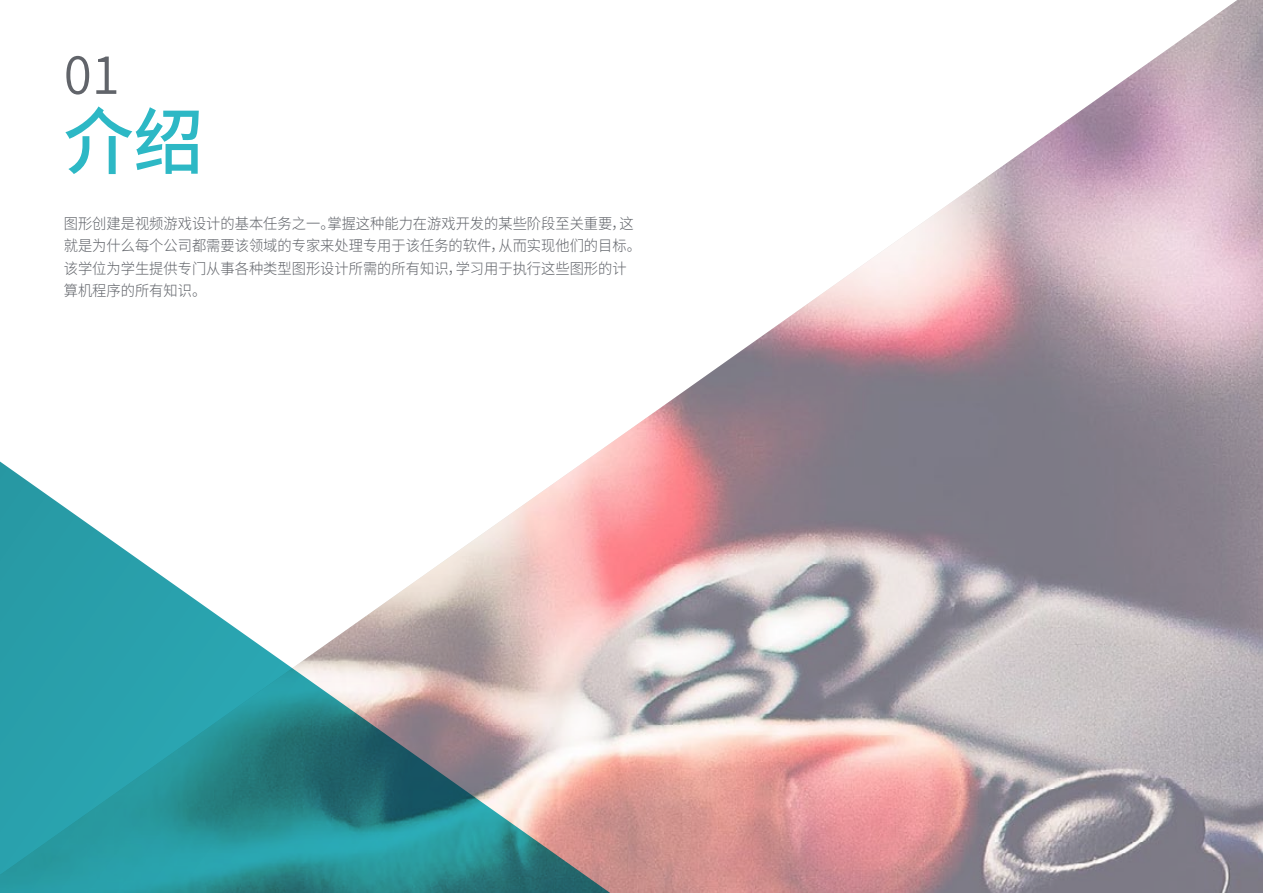
<style>
.page{position:relative;width:1263px;height:893px;background:#fff}
.page>*{position:absolute;margin:0;border:0;box-sizing:border-box;transform-origin:0 0}
.t1{font:500 72px "Source Han Sans CN";color:#2db8c5}
.t2{font:52.5px "Source Han Sans CN";color:#61646a}
.t3{font:300 15px/22.5px "Source Han Sans CN";color:#61646a;scale:.95 1}
</style>
<div class="page">
<img style="left:607px;top:0;width:656px;height:893px">
<svg style="left:0;top:446px;width:640px;height:447px"></svg>
<h2 class="t2" style="left:64px;top:45px;width:57px">01</h2>
<h1 class="t1" style="left:64px;top:101px;width:141px">介绍</h1>
<p class="t3" style="left:64px;top:212px;width:609px">图形创建是视频游戏设计的基本任务之一。掌握这种能力在游戏开发的某些阶段至关重要，这就是为什么每个公司都需要该领域的专家来处理专用于该任务的软件，从而实现他们的目标。该学位为学生提供专门从事各种类型图形设计所需的所有知识，学习用于执行这些图形的计算机程序的所有知识。</p>
</div>
